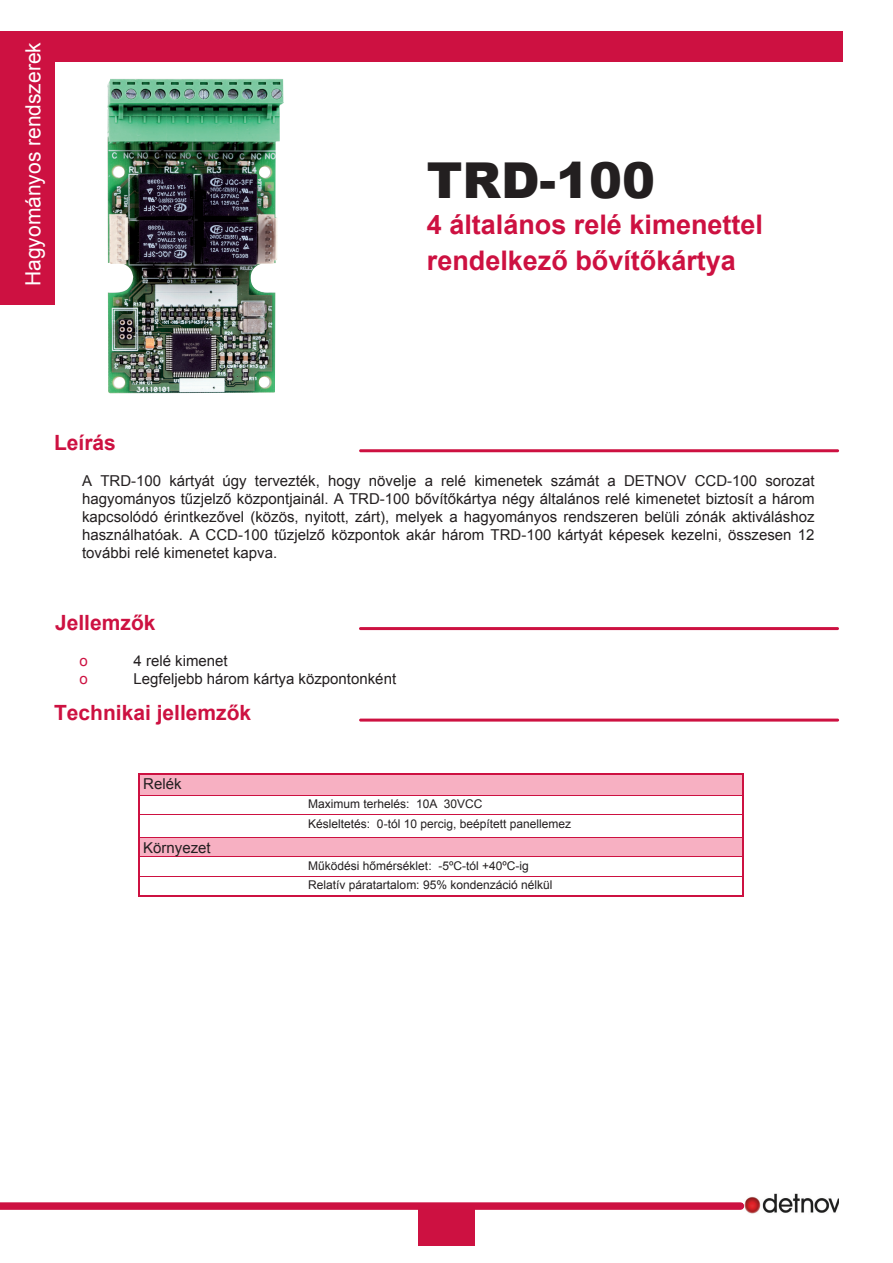
<style>
.page{position:relative;width:893px;height:1263px;background:#fff}
.page>*{position:absolute;margin:0;border:0;box-sizing:border-box;transform-origin:0 0}
.t1{font:900 49.5px "Arial";color:#231f20}
.t2{font:700 27px/36px "Arial";color:#cd1141}
.t3{font:700 21px "Arial";color:#cd1141}
.t4{font:21px "Arial";color:#fff}
.t5{font:15px/18px "Arial";color:#231f20;text-align:justify}
.t6{font:15px "Arial";color:#cd1141}
.t7{font:12px/19.5px "Arial";color:#231f20}
</style>
<div class="page">
<div style="left:50px;top:32px;width:793px;height:30px;background:#cd1141"></div>
<div style="left:0;top:32px;width:54px;height:273px;background:#cd1141"></div>
<div style="left:418px;top:1209px;width:56px;height:37px;background:#cd1141"></div>
<img style="left:744px;top:1193px;width:95px;height:21px">
<svg style="left:0;top:1202px;width:744px;height:8px;background:#cf1f4c"></svg>
<hr style="left:359px;top:449px;width:480px;height:3px;background:#cd1141;border-radius:2px">
<hr style="left:359px;top:627px;width:480px;height:3px;background:#cd1141;border-radius:2px">
<hr style="left:359px;top:719px;width:480px;height:3px;background:#cd1141;border-radius:2px">
<div style="left:140px;top:774px;width:602px;height:21px;background:#f7b0c2"></div>
<hr style="left:138px;top:773px;width:166px;height:1px;background:#cd1141">
<hr style="left:138px;top:774px;width:2px;height:21px;background:#cd1141">
<hr style="left:304px;top:773px;width:440px;height:1px;background:#cd1141">
<hr style="left:742px;top:774px;width:2px;height:21px;background:#cd1141">
<hr style="left:138px;top:795px;width:2px;height:20px;background:#cd1141">
<hr style="left:742px;top:795px;width:2px;height:20px;background:#cd1141">
<hr style="left:138px;top:815px;width:2px;height:22px;background:#cd1141">
<hr style="left:742px;top:815px;width:2px;height:22px;background:#cd1141">
<svg style="left:138px;top:837px;width:606px;height:58px"></svg>
<hr style="left:138px;top:895px;width:166px;height:1px;background:#cd1141">
<hr style="left:304px;top:895px;width:440px;height:1px;background:#cd1141">
<hr style="left:140px;top:795px;width:164px;height:1px;background:#cd1141">
<hr style="left:304px;top:795px;width:438px;height:1px;background:#cd1141">
<hr style="left:140px;top:814px;width:164px;height:1px;background:#cd1141">
<hr style="left:304px;top:814px;width:438px;height:1px;background:#cd1141">
<hr style="left:140px;top:837px;width:164px;height:1px;background:#cd1141">
<hr style="left:304px;top:837px;width:438px;height:1px;background:#cd1141">
<hr style="left:140px;top:857px;width:164px;height:1px;background:#cd1141">
<hr style="left:304px;top:857px;width:438px;height:1px;background:#cd1141">
<hr style="left:140px;top:876px;width:164px;height:1px;background:#cd1141">
<hr style="left:304px;top:876px;width:438px;height:1px;background:#cd1141">
<img style="left:107px;top:79px;width:177px;height:315px">
<h3 class="t4" style="left:19px;top:286px;width:245px;rotate:-90deg">Hagyományos rendszerek</h3>
<h1 class="t1" style="left:427px;top:144px;width:230px">TRD-100</h1>
<h2 class="t2" style="left:427px;top:207px;width:338px">4 általános relé kimenettel rendelkező bővítőkártya</h2>
<h3 class="t3" style="left:54px;top:429px;width:63px">Leírás</h3>
<p class="t5" style="left:82px;top:472px;width:734px">A TRD-100 kártyát úgy tervezték, hogy növelje a relé kimenetek számát a DETNOV CCD-100 sorozat hagyományos tűzjelző központjainál. A TRD-100 bővítőkártya négy általános relé kimenetet biztosít a három kapcsolódó érintkezővel (közös, nyitott, zárt), melyek a hagyományos rendszeren belüli zónák aktiváláshoz használhatóak. A CCD-100 tűzjelző központok akár három TRD-100 kártyát képesek kezelni, összesen 12 további relé kimenetet kapva.</p>
<h3 class="t3" style="left:55px;top:609px;width:102px">Jellemzők</h3>
<p class="t6" style="left:80px;top:651px;width:10px">o</p>
<p class="t5" style="left:134px;top:652px;width:96px">4 relé kimenet</p>
<p class="t6" style="left:80px;top:669px;width:10px">o</p>
<p class="t5" style="left:134px;top:670px;width:264px">Legfeljebb három kártya központonként</p>
<h3 class="t3" style="left:54px;top:699px;width:199px">Technikai jellemzők</h3>
<p class="t5" style="left:143px;top:775px;width:40px">Relék</p>
<p class="t5" style="left:143px;top:838px;width:69px">Környezet</p>
<p class="t7" style="left:308px;top:794px;width:264px">Maximum terhelés: 10A 30VCC<br>Késleltetés: 0-tól 10 percig, beépített panellemez</p>
<p class="t7" style="left:308px;top:856px;width:246px">Működési hőmérséklet: -5ºC-tól +40ºC-ig<br>Relatív páratartalom: 95% kondenzáció nélkül</p>
</div>
